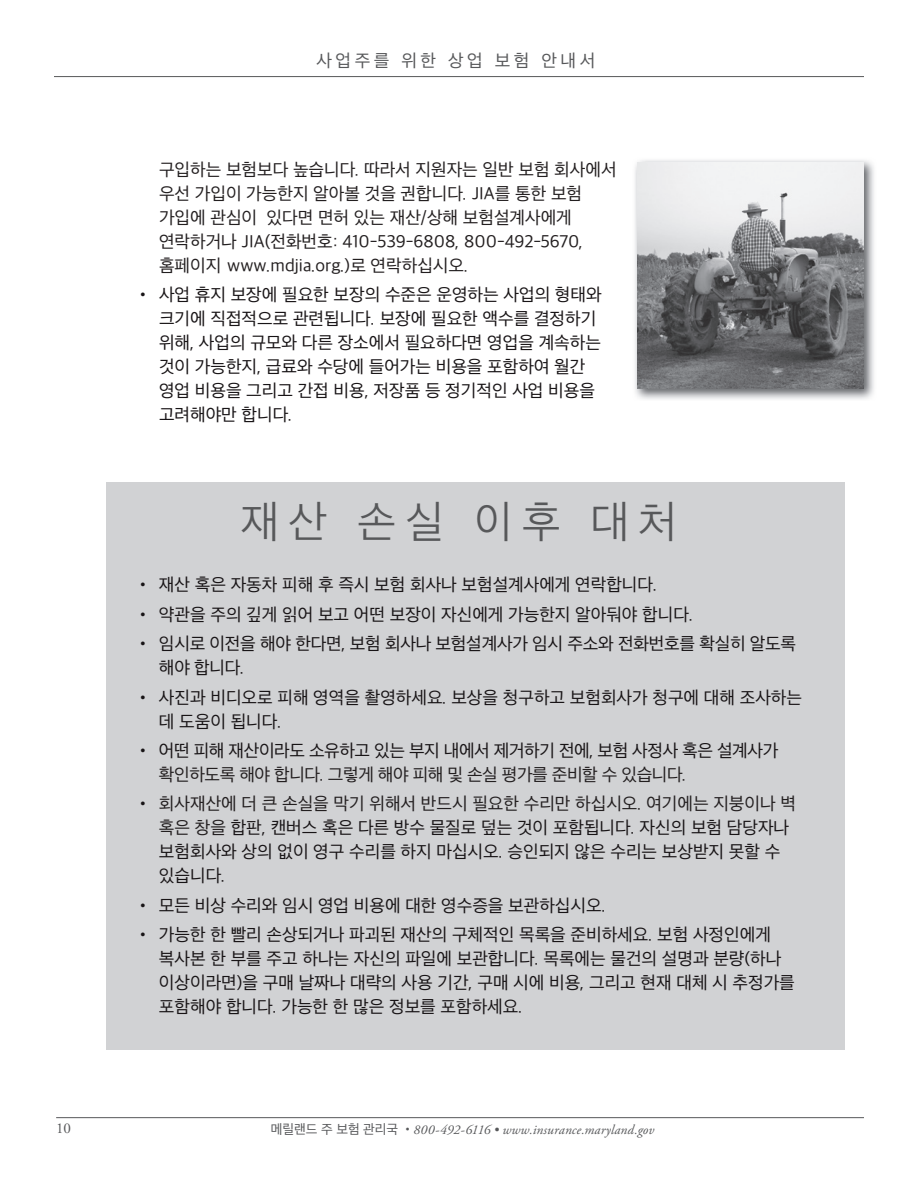
<style>
.page{position:relative;width:918px;height:1188px;background:#fff}
.page>*{position:absolute;margin:0;border:0;box-sizing:border-box;transform-origin:0 0}
.t1{font:300 45px "Apple SD Gothic Neo";letter-spacing:.2em;color:#57585a}
.t2{font:18px/24px "Apple SD Gothic Neo";color:#181416}
.t3{font:18px/24px "Apple SD Gothic Neo";color:#231f20}
.t4{font:18px "Apple SD Gothic Neo";letter-spacing:-.02em;color:#181416}
.t5{font:18px "Apple SD Gothic Neo";letter-spacing:-.02em;color:#231f20}
.t6{font:18px "Apple SD Gothic Neo";letter-spacing:.2em;color:#57585a}
.t7{font:15px "Adobe Garamond Pro";color:#57585a}
.t8{font:italic 13.5px "Adobe Garamond Pro";letter-spacing:.01em;color:#57585a}
.s1{color:#231f20}
.s2{font-family:"Apple SD Gothic Neo";font-style:normal}
</style>
<div class="page">
<hr style="left:56px;top:1117px;width:808px;height:1px;background:#57585a">
<hr style="left:54px;top:76px;width:810px;height:1px;background:#57585a">
<div style="left:106px;top:482px;width:739px;height:568px;background:#d1d2d4"></div>
<img style="left:635px;top:160px;width:239px;height:239px">
<img style="left:638px;top:162px;width:226px;height:226px">
<p class="t6" style="left:316px;top:51px;width:280px">사업주를 위한 상업 보험 안내서</p>
<p class="t3" style="left:159px;top:158px;width:459px">구입하는 보험보다 높습니다. 따라서 지원자는 일반 보험 회사에서 우선 가입이 가능한지 알아볼 것을 권합니다. JIA를 통한 보험 가입에 관심이 있다면 면허 있는 재산/상해 보험설계사에게 연락하거나 JIA(전화번호: 410-539-6808, 800-492-5670, 홈페이지 www.mdjia.org.)로 연락하십시오.</p>
<p class="t2" style="left:159px;top:284px;width:444px;text-indent:-24px">• 사업 휴지 보장에 필요한 보장의 수준은 운영하는 사업의 형태와 크기에 직접적으로 관련됩니다. 보장에 필요한 액수를 결정하기 위해, 사업의 규모와 다른 장소에서 필요하다면 영업을 계속하는 것이 가능한지, 급료와 수당에 들어가는 비용을 포함하여 월간 영업 비용을 그리고 간접 비용, 저장품 등 정기적인 사업 비용을 고려해야만 합니다.</p>
<h1 class="t1" style="left:241px;top:498px;width:438px">재산 손실 이후 대처</h1>
<p class="t2" style="left:135px;top:574px;width:524px">• 재산 혹은 자동차 피해 후 즉시 보험 회사나 보험설계사에게 연락합니다.</p>
<p class="t2" style="left:135px;top:603px;width:560px">• 약관을 주의 깊게 읽어 보고 어떤 보장이 자신에게 가능한지 알아둬야 합니다.</p>
<p class="t2" style="left:159px;top:633px;width:639px;text-indent:-24px">• 임시로 이전을 해야 한다면, 보험 회사나 보험설계사가 임시 주소와 전화번호를 확실히 알도록 해야 합니다.</p>
<p class="t2" style="left:159px;top:686px;width:645px;text-indent:-24px">• 사진과 비디오로 피해 영역을 촬영하세요. 보상을 청구하고 보험회사가 청구에 대해 조사하는 데 도움이 됩니다.</p>
<p class="t4" style="left:135px;top:741px;width:645px">• 어떤 피해 재산이라도 소유하고 있는 부지 내에서 제거하기 전에, 보험 사정사 혹은 설계사가</p>
<p class="t5" style="left:159px;top:765px;width:529px">확인하도록 해야 합니다. 그렇게 해야 피해 및 손실 평가를 준비할 수 있습니다.</p>
<p class="t2" style="left:159px;top:793px;width:638px;text-indent:-24px">• <span class="s1">회사재산에 더 큰 손실을 막기 위해서 반드시 필요한 수리만 하십시오. 여기에는 지붕이나 벽 혹은 창을</span> 합판, 캔버스 혹은 다른 방수 물질로 덮는 것이 포함됩니다. 자신의 보험 담당자나 보험회사와 상의 없이 영구 수리를 하지 마십시오. 승인되지 않은 수리는 보상받지 못할 수 있습니다.</p>
<p class="t2" style="left:135px;top:894px;width:472px">• 모든 비상 수리와 임시 영업 비용에 대한 영수증을 보관하십시오.</p>
<p class="t2" style="left:159px;top:924px;width:637px;text-indent:-24px">• 가능한 한 빨리 손상되거나 파괴된 재산의 구체적인 목록을 준비하세요. 보험 사정인에게 복사본 한 부를 주고 하나는 자신의 파일에 보관합니다. 목록에는 물건의 설명과 분량(하나 이상이라면)을 구매 날짜나 대략의 사용 기간, 구매 시에 비용, 그리고 현재 대체 시 추정가를 포함해야 합니다. 가능한 한 많은 정보를 포함하세요.</p>
<p class="t7" style="left:56px;top:1120px;width:16px">10</p>
<p class="t8" style="left:271px;top:1121px;width:385px"><span class="s2">메릴랜드 주 보험 관리국 •</span>800-492-6116 • www.insurance.maryland.gov</p>
</div>
